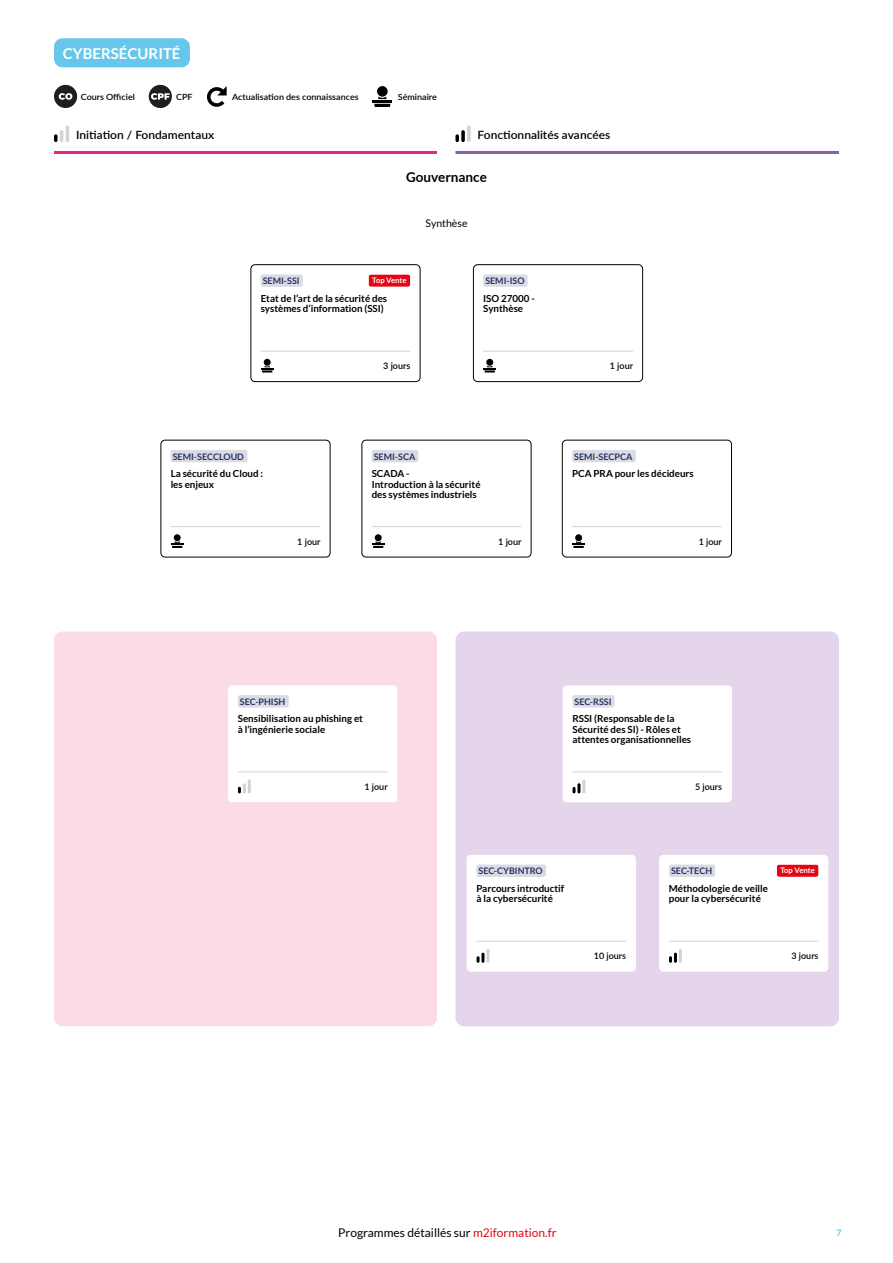
<style>
.page{position:relative;width:893px;height:1263px;background:#fff}
.page>*{position:absolute;margin:0;border:0;box-sizing:border-box;transform-origin:0 0}
.t1{font:700 15px "Lato";color:#fff}
.t2{font:700 13.5px "Lato";color:#000}
.t3{font:12px "Lato";color:#000}
.t4{font:600 11.4px "Lato";color:#000;scale:1.05 1}
.t5{font:10.5px "Lato";color:#000}
.t6{font:700 9.75px/10.5px "Lato";color:#000}
.t7{font:700 9px "Lato";color:#293165}
.t8{font:600 9px "Lato";color:#000}
.t9{font:700 9px "Lato";color:#67c6ec}
.t10{font:600 8.55px "Lato";color:#000;scale:1.05 1}
.t11{font:700 7.65px "Lato";color:#fff}
.s1{color:#e30613}
</style>
<div class="page">
<svg style="left:207px;top:86px;width:20px;height:21px"></svg>
<svg style="left:149px;top:85px;width:23px;height:23px"></svg>
<svg style="left:54px;top:85px;width:23px;height:23px"></svg>
<div style="left:377px;top:86px;width:11px;height:11px;background:#000;border-radius:50%"></div>
<hr style="left:372px;top:100px;width:20px;height:3px;background:#000">
<svg style="left:374px;top:97px;width:16px;height:10px"></svg>
<svg style="left:54px;top:130px;width:9px;height:12px"></svg>
<hr style="left:66px;top:126px;width:3px;height:16px;background:#d3d3d3;border-radius:2px">
<svg style="left:455px;top:134px;width:4px;height:8px"></svg>
<svg style="left:461px;top:130px;width:4px;height:12px"></svg>
<svg style="left:467px;top:126px;width:4px;height:16px"></svg>
<hr style="left:455px;top:151px;width:384px;height:3px;background:#8b5ea3">
<hr style="left:54px;top:151px;width:383px;height:3px;background:#e72380">
<div style="left:54px;top:631px;width:383px;height:395px;background:#fbdce6;border-radius:9px"></div>
<div style="left:455px;top:631px;width:384px;height:395px;background:#e5d5ea;border-radius:9px"></div>
<div style="left:467px;top:855px;width:169px;height:117px;background:#fff;border-radius:4px"></div>
<div style="left:476px;top:864px;width:70px;height:13px;background:#dadbe3;border-radius:2px"></div>
<hr style="left:476px;top:941px;width:150px;height:1px;background:#d4d3d3">
<svg style="left:477px;top:953px;width:7px;height:10px"></svg>
<hr style="left:486px;top:949px;width:3px;height:14px;background:#d3d3d3;border-radius:2px">
<div style="left:54px;top:38px;width:136px;height:29px;background:#67c6ec;border-radius:9px"></div>
<div style="left:228px;top:685px;width:169px;height:117px;background:#fff;border-radius:4px"></div>
<div style="left:238px;top:695px;width:51px;height:12px;background:#dadbe3;border-radius:2px"></div>
<hr style="left:238px;top:771px;width:149px;height:1px;background:#d4d3d3">
<svg style="left:238px;top:783px;width:8px;height:10px"></svg>
<hr style="left:248px;top:779px;width:3px;height:14px;background:#d3d3d3;border-radius:2px">
<div style="left:563px;top:685px;width:169px;height:117px;background:#fff;border-radius:4px"></div>
<div style="left:572px;top:695px;width:42px;height:12px;background:#dadbe3;border-radius:2px"></div>
<hr style="left:572px;top:771px;width:150px;height:1px;background:#d4d3d3">
<svg style="left:573px;top:783px;width:7px;height:10px"></svg>
<hr style="left:582px;top:779px;width:3px;height:14px;background:#d3d3d3;border-radius:2px">
<div style="left:659px;top:855px;width:169px;height:117px;background:#fff;border-radius:4px"></div>
<div style="left:669px;top:864px;width:46px;height:13px;background:#dadbe3;border-radius:2px"></div>
<hr style="left:669px;top:941px;width:149px;height:1px;background:#d4d3d3">
<svg style="left:669px;top:953px;width:8px;height:10px"></svg>
<hr style="left:679px;top:949px;width:3px;height:14px;background:#d3d3d3;border-radius:2px">
<svg style="left:777px;top:864px;width:41px;height:13px"></svg>
<div style="left:473px;top:264px;width:170px;height:118px;border:1px solid #000;border-radius:4px"></div>
<div style="left:483px;top:274px;width:45px;height:13px;background:#dadbe3;border-radius:2px"></div>
<hr style="left:483px;top:351px;width:150px;height:1px;background:#d4d3d3">
<div style="left:486px;top:359px;width:7px;height:7px;background:#000;border-radius:50%"></div>
<svg style="left:483px;top:366px;width:13px;height:6px"></svg>
<div style="left:361px;top:440px;width:170px;height:117px;border:1px solid #000;border-radius:4px"></div>
<div style="left:372px;top:450px;width:46px;height:12px;background:#dadbe3;border-radius:2px"></div>
<hr style="left:372px;top:526px;width:149px;height:1px;background:#d4d3d3">
<div style="left:375px;top:534px;width:7px;height:7px;background:#000;border-radius:50%"></div>
<svg style="left:372px;top:541px;width:13px;height:7px"></svg>
<div style="left:160px;top:440px;width:170px;height:117px;border:1px solid #000;border-radius:4px"></div>
<div style="left:171px;top:450px;width:76px;height:12px;background:#dadbe3;border-radius:2px"></div>
<hr style="left:171px;top:526px;width:149px;height:1px;background:#d4d3d3">
<div style="left:174px;top:534px;width:7px;height:7px;background:#000;border-radius:50%"></div>
<svg style="left:171px;top:541px;width:13px;height:7px"></svg>
<div style="left:562px;top:440px;width:170px;height:117px;border:1px solid #000;border-radius:4px"></div>
<div style="left:572px;top:450px;width:64px;height:12px;background:#dadbe3;border-radius:2px"></div>
<hr style="left:572px;top:526px;width:150px;height:1px;background:#d4d3d3">
<div style="left:575px;top:534px;width:7px;height:7px;background:#000;border-radius:50%"></div>
<svg style="left:572px;top:541px;width:13px;height:7px"></svg>
<div style="left:250px;top:264px;width:170px;height:118px;border:1px solid #000;border-radius:4px"></div>
<div style="left:261px;top:274px;width:42px;height:13px;background:#dadbe3;border-radius:2px"></div>
<hr style="left:261px;top:351px;width:149px;height:1px;background:#d4d3d3">
<div style="left:264px;top:359px;width:7px;height:7px;background:#000;border-radius:50%"></div>
<svg style="left:261px;top:366px;width:13px;height:6px"></svg>
<svg style="left:369px;top:274px;width:41px;height:13px"></svg>
<h1 class="t1" style="left:63px;top:45px;width:119px">CYBERSÉCURITÉ</h1>
<p class="t10" style="left:81px;top:91px;width:53px">Cours O昀케ciel</p>
<p class="t10" style="left:176px;top:92px;width:17px">CPF</p>
<p class="t10" style="left:232px;top:91px;width:122px">Actualisa琀椀on des connaissances</p>
<p class="t10" style="left:398px;top:91px;width:39px">Séminaire</p>
<p class="t4" style="left:76px;top:127px;width:133px">Ini琀椀a琀椀on / Fondamentaux</p>
<p class="t4" style="left:478px;top:127px;width:128px">Fonc琀椀onnalités avancées</p>
<h2 class="t2" style="left:406px;top:170px;width:82px">Gouvernance</h2>
<p class="t5" style="left:425px;top:219px;width:44px">Synthèse</p>
<p class="t7" style="left:263px;top:276px;width:38px">SEMI-SSI</p>
<p class="t6" style="left:261px;top:293px;width:128px">Etat de l’art de la sécurité des systèmes d’information (SSI)</p>
<p class="t11" style="left:372px;top:278px;width:36px">Top Vente</p>
<p class="t8" style="left:383px;top:359px;width:29px">3 jours</p>
<p class="t7" style="left:485px;top:276px;width:41px">SEMI-ISO</p>
<p class="t6" style="left:483px;top:293px;width:53px">ISO 27000 -<br>Synthèse</p>
<p class="t7" style="left:173px;top:452px;width:73px">SEMI-SECCLOUD</p>
<p class="t6" style="left:171px;top:468px;width:94px">La sécurité du Cloud : les enjeux</p>
<p class="t8" style="left:297px;top:535px;width:25px">1 jour</p>
<p class="t7" style="left:374px;top:452px;width:43px">SEMI-SCA</p>
<p class="t6" style="left:372px;top:468px;width:110px">SCADA -<br>Introduction à la sécurité des systèmes industriels</p>
<p class="t8" style="left:498px;top:535px;width:25px">1 jour</p>
<p class="t8" style="left:610px;top:359px;width:25px">1 jour</p>
<p class="t7" style="left:574px;top:452px;width:60px">SEMI-SECPCA</p>
<p class="t6" style="left:572px;top:468px;width:123px">PCA PRA pour les décideurs</p>
<p class="t8" style="left:699px;top:535px;width:25px">1 jour</p>
<p class="t7" style="left:240px;top:697px;width:47px">SEC-PHISH</p>
<p class="t6" style="left:238px;top:714px;width:127px">Sensibilisation au phishing et à l’ingénierie sociale</p>
<p class="t8" style="left:364px;top:780px;width:25px">1 jour</p>
<p class="t7" style="left:575px;top:697px;width:38px">SEC-RSSI</p>
<p class="t6" style="left:572px;top:714px;width:120px">RSSI (Responsable de la<br>Sécurité des SI) - Rôles et attentes organisationnelles</p>
<p class="t8" style="left:695px;top:780px;width:29px">5 jours</p>
<p class="t7" style="left:479px;top:866px;width:66px">SEC-CYBINTRO</p>
<p class="t6" style="left:476px;top:883px;width:89px">Parcours introductif à la cybersécurité</p>
<p class="t8" style="left:594px;top:949px;width:34px">10 jours</p>
<p class="t7" style="left:671px;top:866px;width:43px">SEC-TECH</p>
<p class="t6" style="left:669px;top:883px;width:101px">Méthodologie de veille pour la cybersécurité</p>
<p class="t11" style="left:780px;top:868px;width:36px">Top Vente</p>
<p class="t8" style="left:791px;top:949px;width:29px">3 jours</p>
<p class="t3" style="left:338px;top:1226px;width:220px">Programmes détaillés sur <span class="s1">m2iformation.fr</span></p>
<p class="t9" style="left:836px;top:1227px;width:7px">7</p>
</div>
